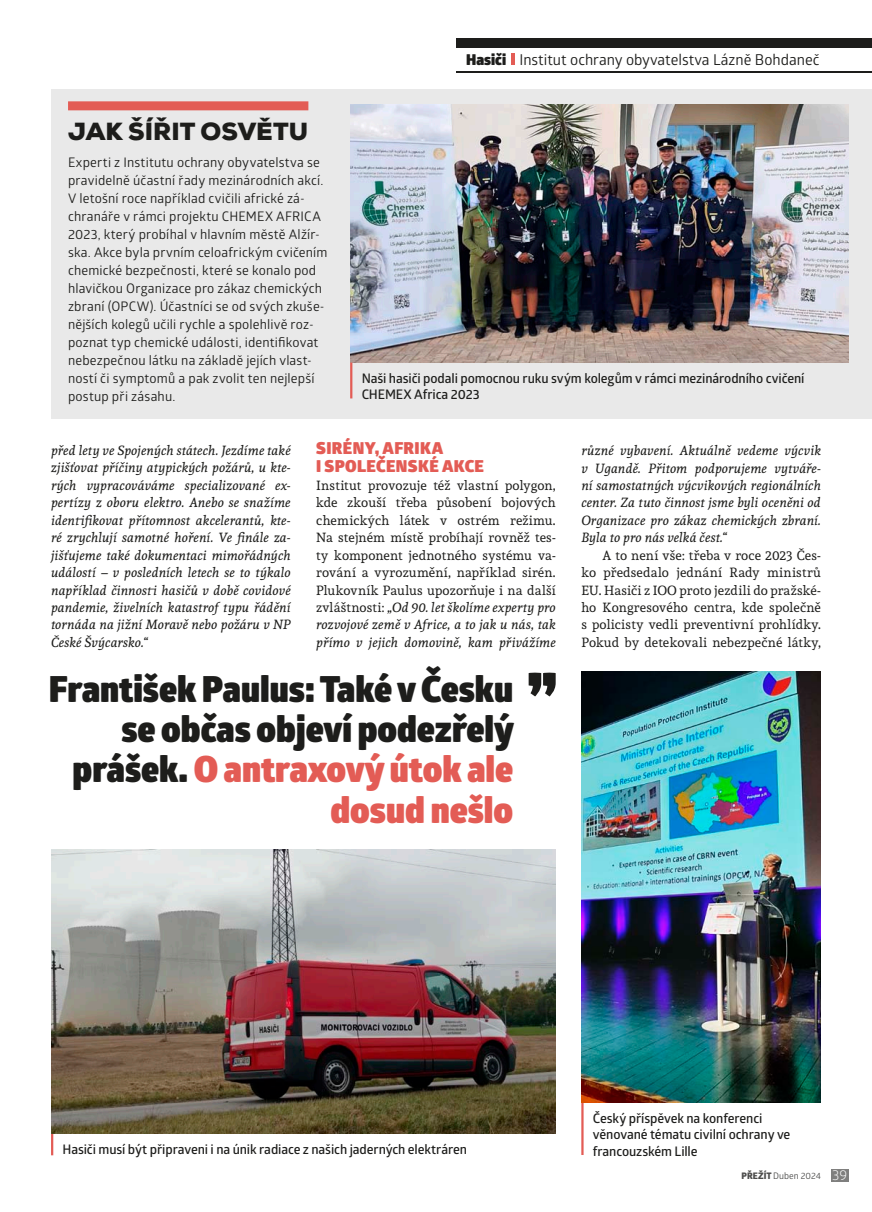
<style>
.page{position:relative;width:872px;height:1212px;background:#fff}
.page>*{position:absolute;margin:0;border:0;box-sizing:border-box;transform-origin:0 0}
.t1{font:900 36px/40.3px "Glober";color:#1d1d1b;text-align:right}
.t2{font:900 24px "Nexa";letter-spacing:.005em;color:#1d1d1b}
.t3{font:900 16.5px/17.4px "Glober";letter-spacing:.025em;color:#e35c55}
.t4{font:15px "Glober";color:#1d1d1b}
.t5{font:italic 13.2px/17.4px "Andada";letter-spacing:.01em;color:#1d1d1b;text-align:justify}
.t6{font:13.2px/17.4px "Andada";letter-spacing:.015em;color:#1d1d1b;text-align:justify}
.t7{font:13.2px/18px "Glober";letter-spacing:.015em;color:#1d1d1b}
.t8{font:600 13.2px/16.2px "Glober";letter-spacing:-.01em;color:#1d1d1b}
.t9{font:9px "Glober";color:#4b4b4a}
.s1{font-weight:900}
.s2{font-style:italic}
.s3{color:#e35c55}
.s4{font-weight:800}
.s5{font-size:14.1px;color:#fff}
</style>
<div class="page">
<svg style="left:511px;top:53px;width:3px;height:12px"></svg>
<div style="left:457px;top:38px;width:415px;height:10px;background:#1d1d1b"></div>
<hr style="left:457px;top:71px;width:415px;height:1px;background:#1d1d1b">
<div style="left:830px;top:1169px;width:18px;height:12px;background:#7f7f7e"></div>
<svg style="left:528px;top:673px;width:27px;height:23px"></svg>
<div style="left:51px;top:89px;width:821px;height:330px;background:#e9e9e9"></div>
<div style="left:68px;top:101px;width:240px;height:9px;background:#e35c55"></div>
<img style="left:350px;top:104px;width:498px;height:258px">
<hr style="left:350px;top:362px;width:2px;height:36px;background:#e35c55">
<hr style="left:51px;top:1133px;width:2px;height:22px;background:#e35c55">
<img style="left:51px;top:850px;width:505px;height:283px">
<hr style="left:581px;top:1103px;width:2px;height:52px;background:#e35c55">
<img style="left:581px;top:672px;width:240px;height:431px">
<h2 class="t2" style="left:68px;top:116px;width:241px">JAK ŠÍŘIT OSVĚTU</h2>
<p class="t7" style="left:68px;top:152px;width:261px">Experti z Institutu ochrany obyvatelstva se pravidelně účastní řady mezinárodních akcí.<br>V letošní roce například cvičili africké zá&shy;chranáře v rámci projektu CHEMEX AFRICA 2023, který probíhal v hlavním městě Alžír&shy;ska. Akce byla prvním celoafrickým cvičením chemické bezpečnosti, které se konalo pod hlavičkou Organizace pro zákaz chemických zbraní (OPCW). Účastníci se od svých zkuše&shy;nějších kolegů učili rychle a spolehlivě roz&shy;poznat typ chemické události, identifikovat nebezpečnou látku na základě jejích vlast&shy;ností či symptomů a pak zvolit ten nejlepší postup při zásahu.</p>
<p class="t4" style="left:466px;top:49px;width:355px"><span class="s1">Hasiči</span> Institut ochrany obyvatelstva Lázně Bohdaneč</p>
<p class="t8" style="left:362px;top:370px;width:444px">Naši hasiči podali pomocnou ruku svým kolegům v rámci mezinárodního cvičení<br>CHEMEX Africa 2023</p>
<p class="t5" style="left:51px;top:442px;width:241px">před lety ve Spojených státech. Jezdíme také zjišťovat příčiny atypických požárů, u kte&shy;rých vypracováváme specializované ex&shy;pertízy z oboru elektro. Anebo se snažíme identifikovat přítomnost akcelerantů, kte&shy;ré zrychlují samotné hoření. Ve finále za&shy;jišťujeme také dokumentaci mimořádných událostí – v posledních letech se to týkalo například činnosti hasičů v době covidové pandemie, živelních katastrof typu řádění tornáda na jižní Moravě nebo požáru v NP České Švýcarsko.“</p>
<p class="t3" style="left:316px;top:440px;width:169px">Sirény, Afrika<br>i společenské akce</p>
<p class="t6" style="left:316px;top:476px;width:241px">Institut provozuje též vlastní polygon, kde zkouší třeba působení bojových chemických látek v ostrém režimu.<br>Na stejném místě probíhají rovněž tes&shy;ty komponent jednotného systému va&shy;rování a vyrozumění, například sirén.<br>Plukovník Paulus upozorňuje i na další zvláštnosti: <span class="s2">„Od 90. let školíme experty pro rozvojové země v Africe, a to jak u nás, tak přímo v jejich domovině, kam přivážíme</span></p>
<h1 class="t1" style="left:49px;top:669px;width:466px">František Paulus: Také v Česku se občas objeví podezřelý prášek. <span class="s3">O antraxový útok ale dosud nešlo</span></h1>
<p class="t5" style="left:581px;top:442px;width:241px">různé vybavení. Aktuálně vedeme výcvik v Ugandě. Přitom podporujeme vytváře&shy;ní samostatných výcvikových regionálních center. Za tuto činnost jsme byli oceněni od Organizace pro zákaz chemických zbraní.<br>Byla to pro nás velká čest.“</p>
<p class="t6" style="left:581px;top:546px;width:241px;text-indent:21px">A to není vše: třeba v roce 2023 Čes&shy;ko předsedalo jednání Rady ministrů EU. Hasiči z IOO proto jezdili do pražské&shy;ho Kongresového centra, kde společně s policisty vedli preventivní prohlídky.<br>Pokud by detekovali nebezpečné látky,</p>
<p class="t8" style="left:63px;top:1141px;width:406px">Hasiči musí být připraveni i na únik radiace z našich jaderných elektráren</p>
<p class="t8" style="left:593px;top:1110px;width:199px">Český příspěvek na konferenci věnované tématu civilní ochrany ve francouzském Lille</p>
<p class="t9" style="left:741px;top:1169px;width:107px"><span class="s4">Přežít</span> Duben 2024 <span class="s5">39</span></p>
</div>
